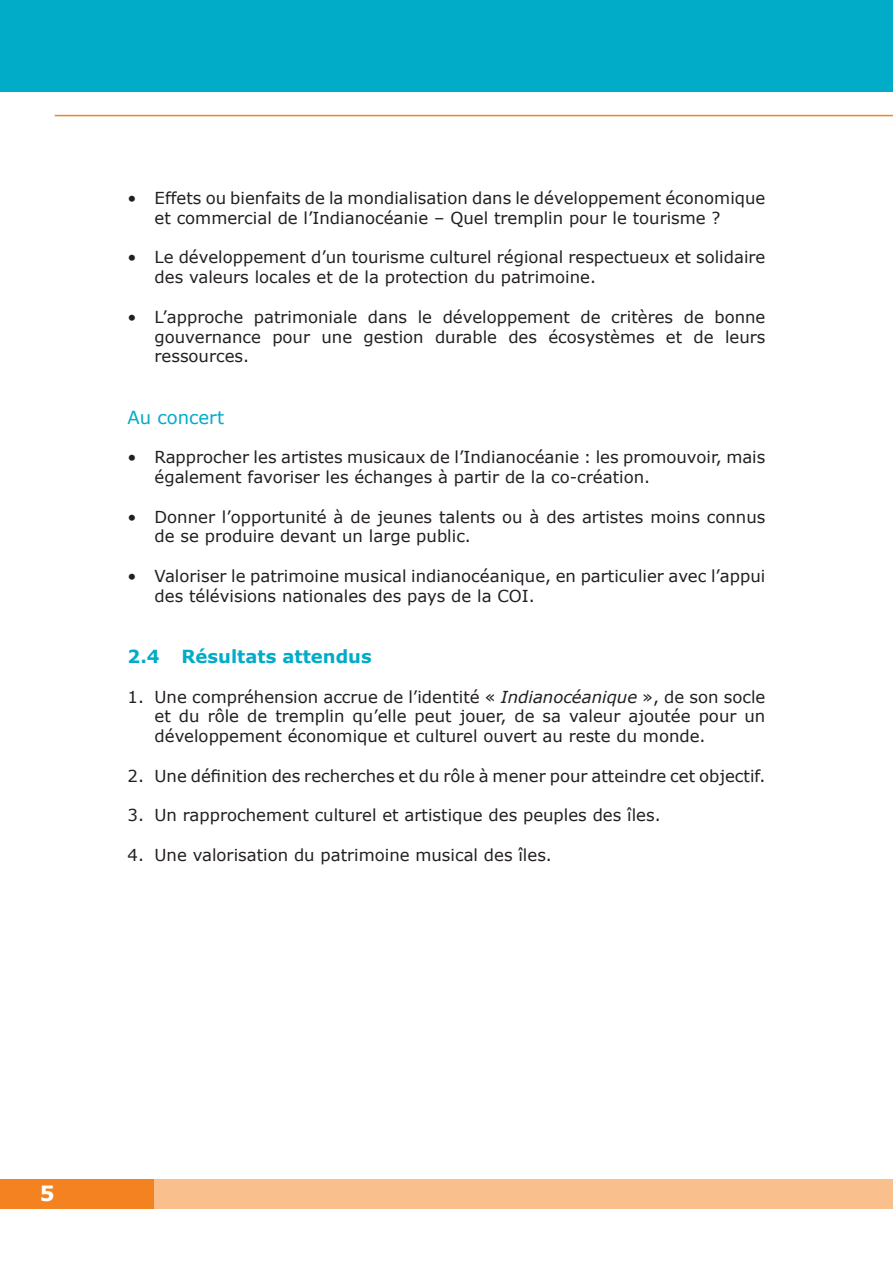
<style>
.page{position:relative;width:893px;height:1263px;background:#fff}
.page>*{position:absolute;margin:0;border:0;box-sizing:border-box;transform-origin:0 0}
.t1{font:700 21px "Verdana";color:#fff}
.t2{font:700 18px "Verdana";color:#00acc8}
.t3{font:18px "Verdana";color:#00acc8}
.t4{font:16.5px/19.8px "Verdana";color:#231f20}
.s1{font-style:italic}
</style>
<div class="page">
<div style="left:0;top:0;width:893px;height:91px;background:#00acc8"></div>
<hr style="left:55px;top:115px;width:838px;height:1px;background:#f58220">
<div style="left:0;top:1179px;width:893px;height:30px;background:#f9bf8d"></div>
<div style="left:0;top:1179px;width:154px;height:30px;background:#f58220"></div>
<p class="t4" style="left:155px;top:188px;width:612px;text-indent:-27px">• Effets ou bienfaits de la mondialisation dans le développement économique et commercial de l’Indianocéanie – Quel tremplin pour le tourisme ?</p>
<p class="t4" style="left:155px;top:247px;width:612px;text-indent:-27px">• Le développement d’un tourisme culturel régional respectueux et solidaire des valeurs locales et de la protection du patrimoine.</p>
<p class="t4" style="left:155px;top:307px;width:612px;text-align:justify;text-indent:-27px">• L’approche patrimoniale dans le développement de critères de bonne gouvernance pour une gestion durable des écosystèmes et de leurs ressources.</p>
<p class="t3" style="left:128px;top:405px;width:98px">Au concert</p>
<p class="t4" style="left:155px;top:447px;width:612px;text-indent:-27px">• Rapprocher les artistes musicaux de l’Indianocéanie : les promouvoir, mais également favoriser les échanges à partir de la co-création.</p>
<p class="t4" style="left:155px;top:506px;width:612px;text-indent:-27px">• Donner l’opportunité à de jeunes talents ou à des artistes moins connus de se produire devant un large public.</p>
<p class="t4" style="left:155px;top:566px;width:612px;text-indent:-27px">• Valoriser le patrimoine musical indianocéanique, en particulier avec l’appui des télévisions nationales des pays de la COI.</p>
<p class="t2" style="left:128px;top:644px;width:246px">2.4 Résultats attendus</p>
<p class="t4" style="left:155px;top:686px;width:612px;text-align:justify;text-indent:-27px">1. Une compréhension accrue de l’identité « <span class="s1">Indianocéanique</span> », de son socle et du rôle de tremplin qu’elle peut jouer, de sa valeur ajoutée pour un développement économique et culturel ouvert au reste du monde.</p>
<p class="t4" style="left:128px;top:766px;width:639px">2. Une définition des recherches et du rôle à mener pour atteindre cet objectif.</p>
<p class="t4" style="left:128px;top:805px;width:535px">3. Un rapprochement culturel et artistique des peuples des îles.</p>
<p class="t4" style="left:128px;top:845px;width:426px">4. Une valorisation du patrimoine musical des îles.</p>
<p class="t1" style="left:40px;top:1179px;width:16px">5</p>
</div>
